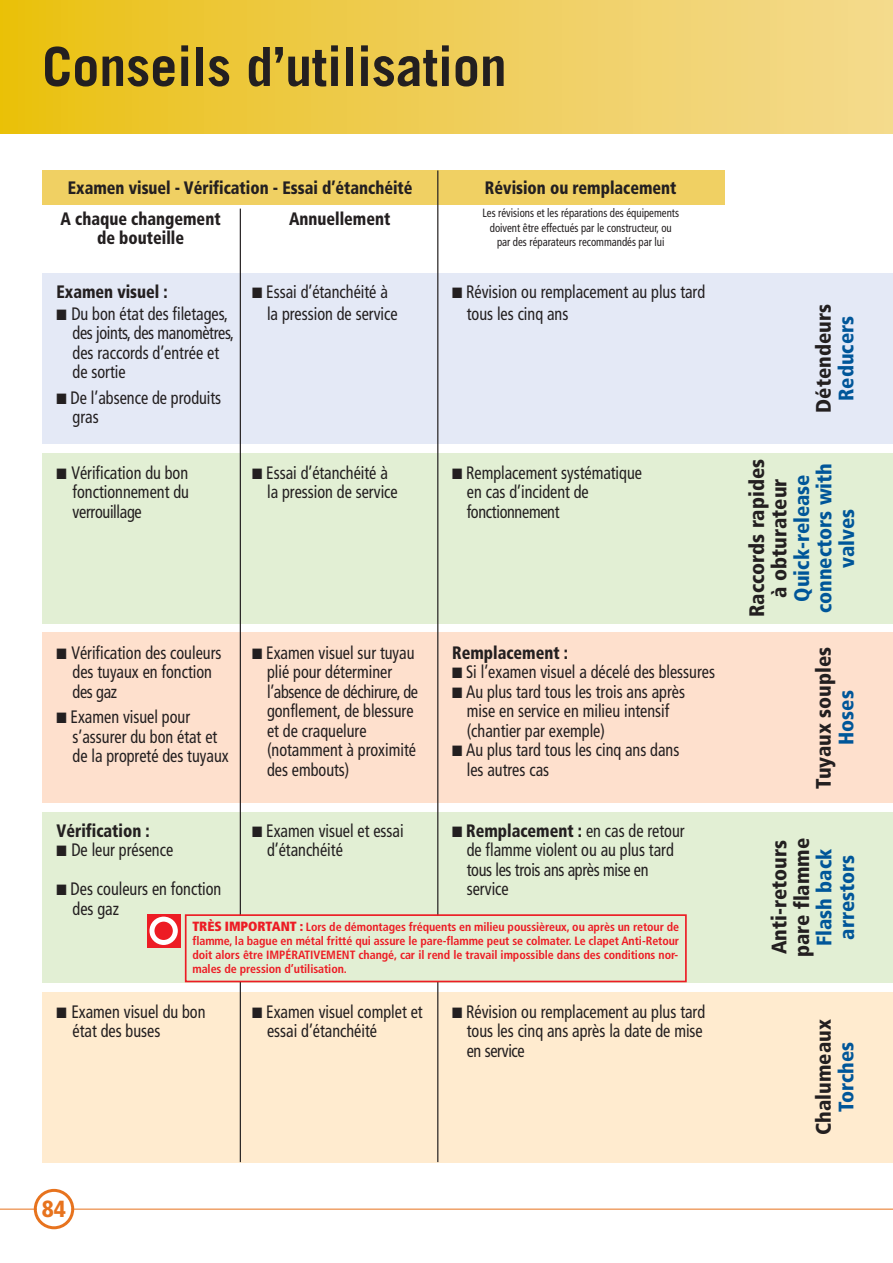
<style>
.page{position:relative;width:893px;height:1263px;background:#fff}
.page>*{position:absolute;margin:0;border:0;box-sizing:border-box;transform-origin:0 0}
.t1{font:700 54px "Trade Gothic";color:#231f20}
.t2{font:900 condensed 23.25px "Frutiger";color:#e7731e}
.t3{font:900 condensed 21px/22.5px "Frutiger";color:#231f20;text-align:center}
.t4{font:900 condensed 21px/22.5px "Frutiger";color:#005699;text-align:center}
.t5{font:condensed 18px/19.5px "Frutiger";color:#231f20;scale:.9 1}
.t6{font:900 condensed 18px "Frutiger";color:#231f20;scale:.9 1}
.t7{font:condensed 18px "Frutiger";letter-spacing:-.02em;color:#231f20;scale:.9 1}
.t8{font:700 condensed 12px/14.2px "Frutiger";letter-spacing:-.005em;color:#ed1c24;text-align:justify}
.t9{font:condensed 12px/13.5px "Frutiger";color:#231f20;text-align:center;scale:.9 1}
.s1{font-weight:400}
.s2{font-weight:900;font-size:13.35px}
</style>
<div class="page">
<div style="left:0;top:0;width:892px;height:133px;background:linear-gradient(to right,#eac114,#f4da93)"></div>
<hr style="left:0;top:1209px;width:892px;height:1px;background:#e7731e">
<svg style="left:34px;top:1189px;width:40px;height:40px"></svg>
<div style="left:42px;top:273px;width:850px;height:171px;background:#e4e9f6"></div>
<div style="left:42px;top:170px;width:682px;height:34px;background:#f0d063"></div>
<div style="left:42px;top:453px;width:850px;height:170px;background:#e2efd4"></div>
<div style="left:42px;top:633px;width:850px;height:170px;background:#fee0cd"></div>
<div style="left:42px;top:812px;width:850px;height:170px;background:#e2efd4"></div>
<div style="left:42px;top:992px;width:850px;height:170px;background:#ffebcf"></div>
<hr style="left:240px;top:209px;width:1px;height:953px;background:#231f20">
<hr style="left:437px;top:170px;width:1px;height:992px;background:#231f20">
<div style="left:147px;top:914px;width:33px;height:33px;background:#ed1c24"></div>
<svg style="left:149px;top:917px;width:29px;height:28px"></svg>
<div style="left:186px;top:916px;width:499px;height:65px;background:#e2efd4"></div>
<div style="left:185px;top:914px;width:502px;height:68px;border:2px solid #ed1c24"></div>
<h1 class="t1" style="left:42px;top:47px;width:466px">Conseils d’utilisation</h1>
<p class="t6" style="left:68px;top:180px;width:384px">Examen visuel - Vérification - Essai d’étanchéité</p>
<p class="t6" style="left:485px;top:180px;width:214px">Révision ou remplacement</p>
<p class="t6" style="left:61px;top:211px;width:179px">A chaque changement</p>
<p class="t6" style="left:289px;top:211px;width:114px">Annuellement</p>
<p class="t9" style="left:482px;top:207px;width:220px">Les révisions et les réparations des équipements</p>
<p class="t6" style="left:97px;top:231px;width:98px">de bouteille</p>
<p class="t9" style="left:490px;top:222px;width:204px">doivent être effectués par le constructeur, ou par des réparateurs recommandés par lui</p>
<p class="t6" style="left:57px;top:284px;width:125px">Examen visuel :</p>
<p class="t5" style="left:252px;top:283px;width:152px">■ Essai d’étanchéité à</p>
<p class="t5" style="left:452px;top:283px;width:283px">■ Révision ou remplacement au plus tard</p>
<p class="t5" style="left:57px;top:305px;width:192px">■ Du bon état des filetages,</p>
<p class="t5" style="left:267px;top:305px;width:147px">la pression de service</p>
<p class="t5" style="left:467px;top:305px;width:114px">tous les cinq ans</p>
<p class="t5" style="left:73px;top:325px;width:181px">des joints, des manomètres, des raccords d’entrée et de sortie</p>
<p class="t5" style="left:73px;top:389px;width:167px;text-indent:-16px">■ De l’absence de produits gras</p>
<p class="t5" style="left:57px;top:464px;width:148px">■ Vérification du bon</p>
<p class="t5" style="left:252px;top:464px;width:152px">■ Essai d’étanchéité à</p>
<p class="t5" style="left:452px;top:464px;width:213px">■ Remplacement systématique</p>
<p class="t5" style="left:73px;top:484px;width:131px">fonctionnement du</p>
<p class="t5" style="left:267px;top:484px;width:147px">la pression de service</p>
<p class="t5" style="left:467px;top:484px;width:137px">en cas d’incident de</p>
<p class="t7" style="left:73px;top:504px;width:78px">verrouillage</p>
<p class="t7" style="left:467px;top:504px;width:105px">fonctionnement</p>
<p class="t5" style="left:57px;top:644px;width:185px">■ Vérification des couleurs</p>
<p class="t5" style="left:252px;top:644px;width:182px">■ Examen visuel sur tuyau</p>
<p class="t6" style="left:452px;top:645px;width:130px">Remplacement :</p>
<p class="t5" style="left:73px;top:663px;width:156px">des tuyaux en fonction</p>
<p class="t5" style="left:267px;top:663px;width:140px">plié pour déterminer</p>
<p class="t5" style="left:452px;top:663px;width:294px">■ Si l’examen visuel a décelé des blessures</p>
<p class="t5" style="left:73px;top:683px;width:51px">des gaz</p>
<p class="t7" style="left:267px;top:684px;width:169px">l’absence de déchirure, de</p>
<p class="t5" style="left:452px;top:683px;width:260px">■ Au plus tard tous les trois ans après</p>
<p class="t5" style="left:57px;top:708px;width:150px">■ Examen visuel pour</p>
<p class="t5" style="left:267px;top:702px;width:164px">gonflement, de blessure</p>
<p class="t5" style="left:467px;top:702px;width:227px">mise en service en milieu intensif</p>
<p class="t5" style="left:73px;top:728px;width:162px">s’assurer du bon état et</p>
<p class="t5" style="left:267px;top:722px;width:112px">et de craquelure</p>
<p class="t5" style="left:467px;top:722px;width:155px">(chantier par exemple)</p>
<p class="t5" style="left:73px;top:747px;width:175px">de la propreté des tuyaux</p>
<p class="t5" style="left:267px;top:741px;width:167px">(notamment à proximité</p>
<p class="t5" style="left:452px;top:741px;width:254px">■ Au plus tard tous les cinq ans dans</p>
<p class="t5" style="left:267px;top:761px;width:93px">des embouts)</p>
<p class="t5" style="left:467px;top:761px;width:93px">les autres cas</p>
<p class="t6" style="left:57px;top:823px;width:105px">Vérification :</p>
<p class="t5" style="left:252px;top:822px;width:170px">■ Examen visuel et essai</p>
<p class="t6" style="left:452px;top:823px;width:260px">■ Remplacement : <span class="s1">en cas de retour</span></p>
<p class="t5" style="left:57px;top:842px;width:131px">■ De leur présence</p>
<p class="t5" style="left:267px;top:842px;width:86px">d’étanchéité</p>
<p class="t5" style="left:467px;top:842px;width:232px">de flamme violent ou au plus tard tous les trois ans après mise en</p>
<p class="t5" style="left:57px;top:881px;width:185px">■ Des couleurs en fonction</p>
<p class="t5" style="left:467px;top:881px;width:48px">service</p>
<p class="t5" style="left:73px;top:900px;width:53px">des gaz</p>
<p class="t8" style="left:192px;top:920px;width:488px"><span class="s2">TRÈS IMPORTANT :</span> Lors de démontages fréquents en milieu poussièreux, ou après un retour de flamme, la bague en métal fritté qui assure le pare-flamme peut se colmater. Le clapet Anti-Retour doit alors être IMPÉRATIVEMENT changé, car il rend le travail impossible dans des conditions nor&shy;males de pression d’utilisation.</p>
<p class="t3" style="left:814px;top:413px;width:110px;rotate:-90deg">Détendeurs</p>
<p class="t4" style="left:836px;top:401px;width:86px;rotate:-90deg">Reducers</p>
<p class="t3" style="left:747px;top:617px;width:160px;rotate:-90deg">Raccords rapides à obturateur</p>
<p class="t4" style="left:792px;top:613px;width:152px;rotate:-90deg">Quick-release connectors with valves</p>
<p class="t3" style="left:814px;top:789px;width:143px;rotate:-90deg">Tuyaux souples</p>
<p class="t4" style="left:836px;top:745px;width:56px;rotate:-90deg">Hoses</p>
<p class="t3" style="left:769px;top:957px;width:120px;text-align:left;rotate:-90deg">Anti-retours pare flamme</p>
<p class="t4" style="left:814px;top:946px;width:99px;text-align:left;rotate:-90deg">Flash back arrestors</p>
<p class="t5" style="left:57px;top:1003px;width:167px">■ Examen visuel du bon</p>
<p class="t5" style="left:252px;top:1003px;width:191px">■ Examen visuel complet et</p>
<p class="t5" style="left:452px;top:1003px;width:283px">■ Révision ou remplacement au plus tard</p>
<p class="t5" style="left:73px;top:1023px;width:99px">état des buses</p>
<p class="t5" style="left:267px;top:1023px;width:124px">essai d’étanchéité</p>
<p class="t5" style="left:467px;top:1023px;width:264px">tous les cinq ans après la date de mise en service</p>
<p class="t3" style="left:814px;top:1135px;width:117px;rotate:-90deg">Chalumeaux</p>
<p class="t4" style="left:836px;top:1112px;width:72px;rotate:-90deg">Torches</p>
<p class="t2" style="left:42px;top:1200px;width:26px">84</p>
</div>
